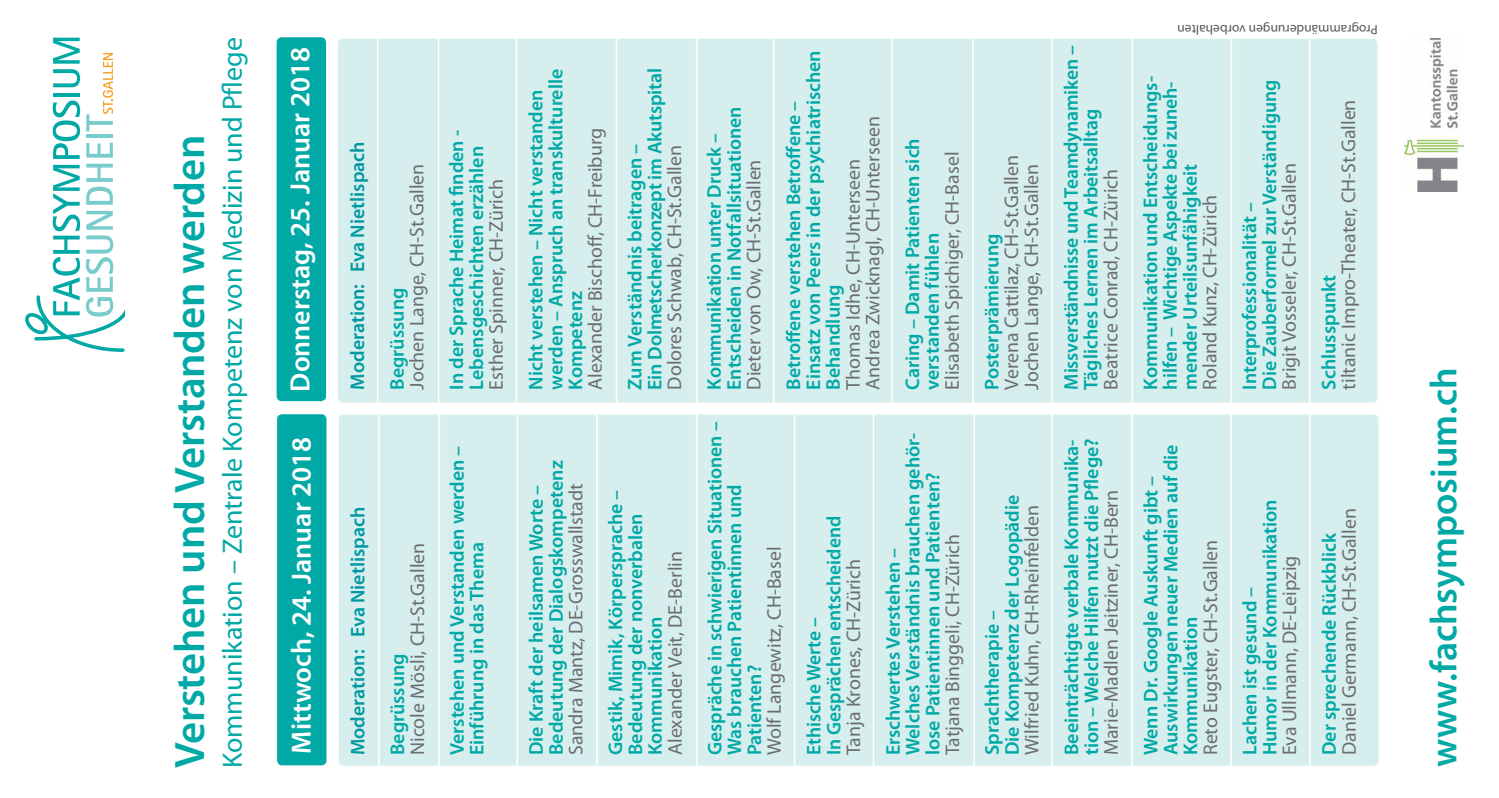
<style>
.page{position:relative;width:1499px;height:798px;background:#fff}
.page>*{position:absolute;margin:0;border:0;box-sizing:border-box;transform-origin:0 0}
.t1{font:600 42.75px "Myriad Pro";letter-spacing:-.005em;color:#00a9a5}
.t2{font:600 37.8px "Myriad Pro";color:#00a9a5}
.t3{font:27.9px "Myriad Pro";color:#00a9a5}
.t4{font:600 27.9px "Myriad Pro";color:#fff}
.t5{font:600 19.8px/19.8px "Myriad Pro";color:#00a9a5}
.t6{font:19.8px/19.8px "Myriad Pro";color:#6c6d70}
.t7{font:600 19.8px "Myriad Pro";color:#0098a1}
.t8{font:13.5px "Myriad Pro";color:#57585a}
</style>
<div class="page">
<div style="left:277px;top:37px;width:49px;height:364px;background:#00a9a5;border-radius:5px"></div>
<div style="left:338px;top:39px;width:1039px;height:363px;background:#d6eeee;border-radius:5px"></div>
<div style="left:339px;top:414px;width:1039px;height:351px;background:#d6eeee;border-radius:5px"></div>
<svg style="left:25px;top:38px;width:99px;height:314px"></svg>
<hr style="left:438px;top:413px;width:2px;height:352px;background:#fff">
<hr style="left:378px;top:408px;width:2px;height:357px;background:#fff">
<hr style="left:377px;top:30px;width:1px;height:379px;background:#fff">
<hr style="left:516px;top:409px;width:2px;height:357px;background:#fff">
<hr style="left:596px;top:407px;width:2px;height:358px;background:#fff">
<hr style="left:696px;top:408px;width:1px;height:357px;background:#fff">
<hr style="left:973px;top:409px;width:2px;height:358px;background:#fff">
<hr style="left:794px;top:411px;width:1px;height:357px;background:#fff">
<hr style="left:873px;top:408px;width:1px;height:357px;background:#fff">
<hr style="left:1309px;top:409px;width:1px;height:358px;background:#fff">
<hr style="left:1051px;top:409px;width:2px;height:358px;background:#fff">
<hr style="left:438px;top:30px;width:1px;height:379px;background:#fff">
<hr style="left:515px;top:27px;width:2px;height:378px;background:#fff">
<hr style="left:616px;top:30px;width:1px;height:375px;background:#fff">
<hr style="left:696px;top:33px;width:1px;height:376px;background:#fff">
<hr style="left:773px;top:33px;width:1px;height:376px;background:#fff">
<hr style="left:891px;top:30px;width:2px;height:375px;background:#fff">
<hr style="left:972px;top:27px;width:2px;height:378px;background:#fff">
<hr style="left:1131px;top:408px;width:2px;height:357px;background:#fff">
<hr style="left:1230px;top:409px;width:2px;height:358px;background:#fff">
<div style="left:277px;top:414px;width:49px;height:351px;background:#00a9a5;border-radius:5px"></div>
<hr style="left:1051px;top:30px;width:2px;height:375px;background:#fff">
<hr style="left:1131px;top:27px;width:2px;height:378px;background:#fff">
<hr style="left:1230px;top:30px;width:2px;height:375px;background:#fff">
<hr style="left:1309px;top:31px;width:1px;height:376px;background:#fff">
<img style="left:1404px;top:39px;width:60px;height:153px">
<h1 class="t1" style="left:163px;top:768px;width:635px;rotate:-90deg">Verstehen und Verstanden werden</h1>
<h3 class="t3" style="left:215px;top:768px;width:732px;rotate:-90deg">Kommunikation – Zentrale Kompetenz von Medizin und Pflege</h3>
<h3 class="t4" style="left:283px;top:391px;width:346px;rotate:-90deg">Donnerstag, 25. Januar 2018</h3>
<h3 class="t4" style="left:284px;top:753px;width:318px;rotate:-90deg">Mittwoch, 24. Januar 2018</h3>
<p class="t7" style="left:345px;top:389px;width:250px;rotate:-90deg">Moderation: Eva Nietlispach</p>
<p class="t6" style="left:407px;top:389px;width:227px;rotate:-90deg">Jochen Lange, CH-St.Gallen</p>
<p class="t5" style="left:387px;top:389px;width:103px;rotate:-90deg">Begrüssung</p>
<p class="t5" style="left:446px;top:389px;width:261px;rotate:-90deg">In der Sprache Heimat finden -<br>Lebensgeschichten erzählen</p>
<p class="t6" style="left:486px;top:389px;width:212px;rotate:-90deg">Esther Spinner, CH-Zürich</p>
<p class="t5" style="left:525px;top:389px;width:322px;rotate:-90deg">Nicht verstehen – Nicht verstanden werden – Anspruch an transkulturelle<br>Kompetenz</p>
<p class="t6" style="left:585px;top:389px;width:263px;rotate:-90deg">Alexander Bischoff, CH-Freiburg</p>
<p class="t5" style="left:625px;top:389px;width:323px;rotate:-90deg">Zum Verständnis beitragen –<br>Ein Dolmetscherkonzept im Akutspital</p>
<p class="t6" style="left:664px;top:389px;width:246px;rotate:-90deg">Dolores Schwab, CH-St.Gallen</p>
<p class="t7" style="left:345px;top:755px;width:250px;rotate:-90deg">Moderation: Eva Nietlispach</p>
<p class="t6" style="left:407px;top:755px;width:214px;rotate:-90deg">Nicole Mösli, CH-St.Gallen</p>
<p class="t5" style="left:387px;top:755px;width:103px;rotate:-90deg">Begrüssung</p>
<p class="t5" style="left:447px;top:755px;width:311px;rotate:-90deg">Verstehen und Verstanden werden –<br>Einführung in das Thema</p>
<p class="t5" style="left:526px;top:755px;width:296px;rotate:-90deg">Die Kraft der heilsamen Worte –<br>Bedeutung der Dialogskompetenz</p>
<p class="t6" style="left:566px;top:755px;width:273px;rotate:-90deg">Sandra Mantz, DE-Grosswallstadt</p>
<p class="t5" style="left:605px;top:755px;width:267px;rotate:-90deg">Gestik, Mimik, Körpersprache –<br>Bedeutung der nonverbalen<br>Kommunikation</p>
<p class="t6" style="left:665px;top:755px;width:205px;rotate:-90deg">Alexander Veit, DE-Berlin</p>
<p class="t5" style="left:704px;top:389px;width:284px;rotate:-90deg">Kommunikation unter Druck –<br>Entscheiden in Notfallsituationen</p>
<p class="t6" style="left:744px;top:389px;width:231px;rotate:-90deg">Dieter von Ow, CH-St.Gallen</p>
<p class="t5" style="left:783px;top:389px;width:341px;rotate:-90deg">Betroffene verstehen Betroffene –<br>Einsatz von Peers in der psychiatrischen<br>Behandlung</p>
<p class="t6" style="left:843px;top:389px;width:274px;rotate:-90deg">Thomas Idhe, CH-Unterseen<br>Andrea Zwicknagl, CH-Unterseen</p>
<p class="t5" style="left:902px;top:389px;width:253px;rotate:-90deg">Caring – Damit Patienten sich verstanden fühlen</p>
<p class="t6" style="left:942px;top:389px;width:239px;rotate:-90deg">Elisabeth Spichiger, CH-Basel</p>
<p class="t5" style="left:704px;top:755px;width:335px;rotate:-90deg">Gespräche in schwierigen Situationen –<br>Was brauchen Patientinnen und<br>Patienten?</p>
<p class="t6" style="left:764px;top:755px;width:210px;rotate:-90deg">Wolf Langewitz, CH-Basel</p>
<p class="t5" style="left:803px;top:755px;width:241px;rotate:-90deg">Ethische Werte –<br>In Gesprächen entscheidend</p>
<p class="t6" style="left:843px;top:755px;width:198px;rotate:-90deg">Tanja Krones, CH-Zürich</p>
<p class="t5" style="left:883px;top:755px;width:324px;rotate:-90deg">Erschwertes Verstehen –<br>Welches Verständnis brauchen gehör-</p>
<p class="t5" style="left:922px;top:755px;width:284px;rotate:-90deg">lose Patientinnen und Patienten?</p>
<p class="t6" style="left:942px;top:755px;width:222px;rotate:-90deg">Tatjana Binggeli, CH-Zürich</p>
<p class="t6" style="left:1001px;top:389px;width:236px;rotate:-90deg">Verena Cattilaz, CH-St.Gallen<br>Jochen Lange, CH-St.Gallen</p>
<p class="t5" style="left:981px;top:389px;width:157px;rotate:-90deg">Posterprämierung</p>
<p class="t5" style="left:982px;top:755px;width:262px;rotate:-90deg">Sprachtherapie –<br>Die Kompetenz der Logopädie</p>
<p class="t6" style="left:1022px;top:755px;width:252px;rotate:-90deg">Wilfried Kuhn, CH-Rheinfelden</p>
<p class="t5" style="left:1061px;top:389px;width:345px;rotate:-90deg">Missverständnisse und Teamdynamiken –<br>Tägliches Lernen im Arbeitsalltag</p>
<p class="t6" style="left:1100px;top:389px;width:222px;rotate:-90deg">Beatrice Conrad, CH-Zürich</p>
<p class="t5" style="left:1061px;top:755px;width:318px;rotate:-90deg">Beeinträchtigte verbale Kommunika&shy;tion – Welche Hilfen nutzt die Pflege?</p>
<p class="t6" style="left:1101px;top:755px;width:267px;rotate:-90deg">Marie-Madlen Jeitziner, CH-Bern</p>
<p class="t8" style="left:1378px;top:38px;width:202px;rotate:-180deg">Programmänderungen vorbehalten</p>
<p class="t5" style="left:1140px;top:389px;width:315px;rotate:-90deg">Kommunikation und Entscheidungs&shy;hilfen – Wichtige Aspekte bei zuneh&shy;mender Urteilsunfähigkeit</p>
<p class="t6" style="left:1200px;top:389px;width:196px;rotate:-90deg">Roland Kunz, CH-Zürich</p>
<p class="t5" style="left:1239px;top:389px;width:312px;rotate:-90deg">Interprofessionalität –<br>Die Zauberformel zur Verständigung</p>
<p class="t6" style="left:1279px;top:389px;width:228px;rotate:-90deg">Brigit Vosseler, CH-St.Gallen</p>
<p class="t6" style="left:1338px;top:389px;width:291px;rotate:-90deg">tiltanic Impro-Theater, CH-St.Gallen</p>
<p class="t5" style="left:1318px;top:389px;width:116px;rotate:-90deg">Schlusspunkt</p>
<p class="t5" style="left:1140px;top:755px;width:312px;rotate:-90deg">Wenn Dr. Google Auskunft gibt –<br>Auswirkungen neuer Medien auf die<br>Kommunikation</p>
<p class="t6" style="left:1200px;top:755px;width:217px;rotate:-90deg">Reto Eugster, CH-St.Gallen</p>
<p class="t5" style="left:1239px;top:755px;width:257px;rotate:-90deg">Lachen ist gesund –<br>Humor in der Kommunikation</p>
<p class="t6" style="left:1279px;top:755px;width:201px;rotate:-90deg">Eva Ullmann, DE-Leipzig</p>
<p class="t6" style="left:1339px;top:755px;width:248px;rotate:-90deg">Daniel Germann, CH-St.Gallen</p>
<p class="t5" style="left:1319px;top:755px;width:224px;rotate:-90deg">Der sprechende Rückblick</p>
<h2 class="t2" style="left:1420px;top:766px;width:400px;rotate:-90deg">www.fachsymposium.ch</h2>
</div>
